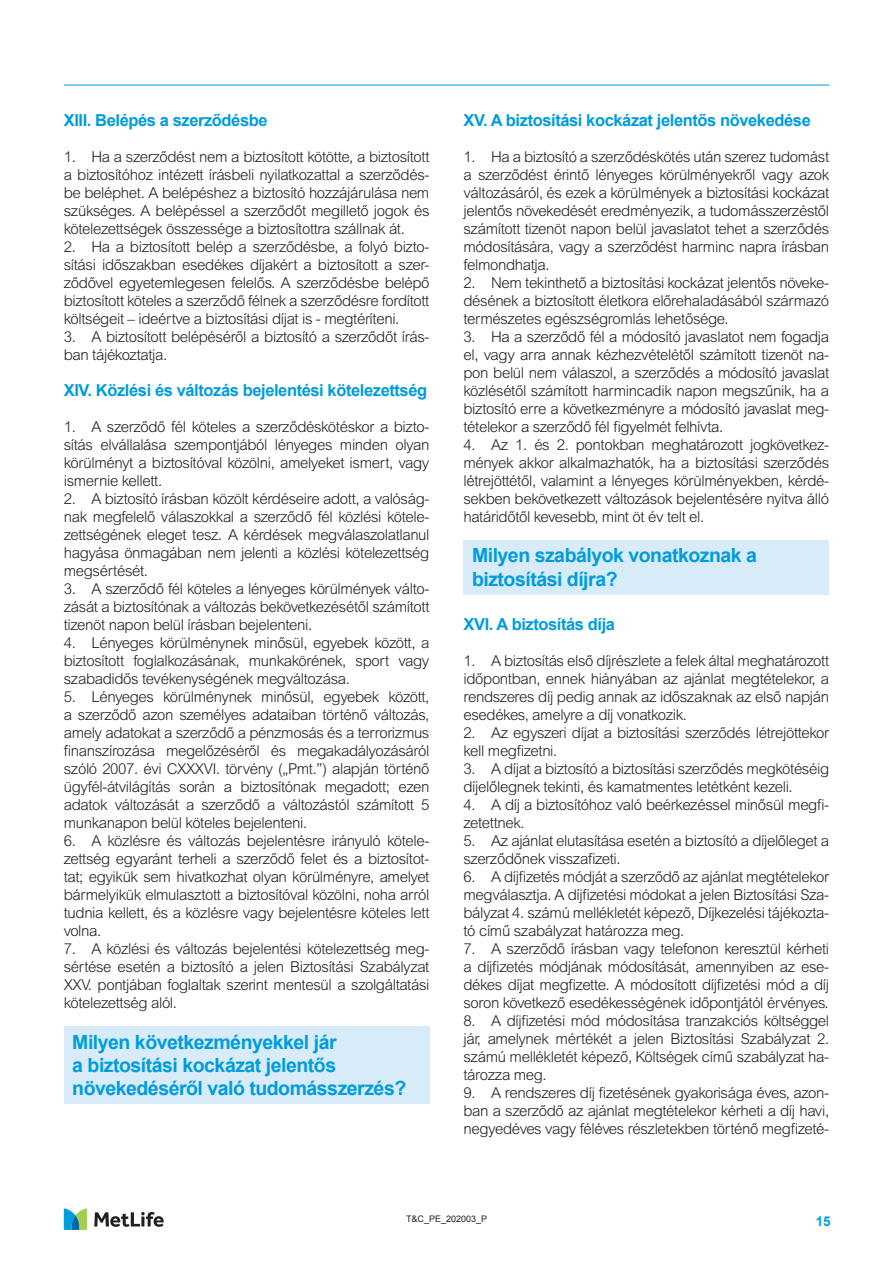
<style>
.page{position:relative;width:893px;height:1263px;background:#fff}
.page>*{position:absolute;margin:0;border:0;box-sizing:border-box;transform-origin:0 0}
.t1{font:700 19.5px/23.4px "Arial";letter-spacing:-.025em;color:#009cdc}
.t2{font:700 16.5px "Arial";letter-spacing:-.025em;color:#009cdc}
.t3{font:300 15px/18px "Arial MT Std";letter-spacing:-.025em;color:#231f20;text-align:justify}
.t4{font:700 13.5px "Arial";color:#009cdc}
.t5{font:9px "Arial";color:#231f20}
</style>
<div class="page">
<hr style="left:64px;top:85px;width:765px;height:1px;background:#009cdc">
<svg style="left:94px;top:1212px;width:70px;height:15px"></svg>
<svg style="left:64px;top:1208px;width:23px;height:22px"></svg>
<div style="left:64px;top:1026px;width:365px;height:78px;background:#d8ebf8"></div>
<div style="left:463px;top:540px;width:366px;height:54px;background:#d8ebf8"></div>
<p class="t2" style="left:64px;top:109px;width:205px">XIII. Belépés a szerződésbe</p>
<p class="t3" style="left:64px;top:148px;width:367px">1. Ha a szerződést nem a biztosított kötötte, a biztosított a biztosítóhoz intézett írásbeli nyilatkozattal a szerződés&shy;be beléphet. A belépéshez a biztosító hozzájárulása nem szükséges. A belépéssel a szerződőt megillető jogok és kötelezettségek összessége a biztosítottra szállnak át.</p>
<p class="t3" style="left:64px;top:238px;width:367px">2. Ha a biztosított belép a szerződésbe, a folyó bizto&shy;sítási időszakban esedékes díjakért a biztosított a szer&shy;ződővel egyetemlegesen felelős. A szerződésbe belépő biztosított köteles a szerződő félnek a szerződésre fordított költségeit – ideértve a biztosítási díjat is - megtéríteni.</p>
<p class="t3" style="left:64px;top:328px;width:367px">3. A biztosított belépéséről a biztosító a szerződőt írás&shy;ban tájékoztatja.</p>
<p class="t2" style="left:64px;top:379px;width:365px">XIV. Közlési és változás bejelentési kötelezettség</p>
<p class="t3" style="left:64px;top:418px;width:367px">1. A szerződő fél köteles a szerződéskötéskor a bizto&shy;sítás elvállalása szempontjából lényeges minden olyan körülményt a biztosítóval közölni, amelyeket ismert, vagy ismernie kellett.</p>
<p class="t3" style="left:64px;top:490px;width:367px">2. A biztosító írásban közölt kérdéseire adott, a valóság&shy;nak megfelelő válaszokkal a szerződő fél közlési kötele&shy;zettségének eleget tesz. A kérdések megválaszolatlanul hagyása önmagában nem jelenti a közlési kötelezettség megsértését.</p>
<p class="t3" style="left:64px;top:580px;width:367px">3. A szerződő fél köteles a lényeges körülmények válto&shy;zását a biztosítónak a változás bekövetkezésétől számított tizenöt napon belül írásban bejelenteni.</p>
<p class="t3" style="left:64px;top:634px;width:367px">4. Lényeges körülménynek minősül, egyebek között, a biztosított foglalkozásának, munkakörének, sport vagy szabadidős tevékenységének megváltozása.</p>
<p class="t3" style="left:64px;top:688px;width:367px">5. Lényeges körülménynek minősül, egyebek között, a szerződő azon személyes adataiban történő változás, amely adatokat a szerződő a pénzmosás és a terrorizmus finanszírozása megelőzéséről és megakadályozásáról szóló 2007. évi CXXXVI. törvény („Pmt.”) alapján történő ügyfél-átvilágítás során a biztosítónak megadott; ezen adatok változását a szerződő a változástól számított 5 munkanapon belül köteles bejelenteni.</p>
<p class="t3" style="left:64px;top:832px;width:367px">6. A közlésre és változás bejelentésre irányuló kötele&shy;zettség egyaránt terheli a szerződő felet és a biztosítot&shy;tat; egyikük sem hivatkozhat olyan körülményre, amelyet bármelyikük elmulasztott a biztosítóval közölni, noha arról tudnia kellett, és a közlésre vagy bejelentésre köteles lett volna.</p>
<p class="t3" style="left:64px;top:940px;width:367px">7. A közlési és változás bejelentési kötelezettség meg&shy;sértése esetén a biztosító a jelen Biztosítási Szabályzat XXV. pontjában foglaltak szerint mentesül a szolgáltatási kötelezettség alól.</p>
<h1 class="t1" style="left:72px;top:1030px;width:335px">Milyen következményekkel jár<br>a biztosítási kockázat jelentős növekedéséről való tudomásszerzés?</h1>
<p class="t2" style="left:463px;top:109px;width:349px">XV. A biztosítási kockázat jelentős növekedése</p>
<p class="t3" style="left:463px;top:148px;width:367px">1. Ha a biztosító a szerződéskötés után szerez tudomást a szerződést érintő lényeges körülményekről vagy azok változásáról, és ezek a körülmények a biztosítási kockázat jelentős növekedését eredményezik, a tudomásszerzéstől számított tizenöt napon belül javaslatot tehet a szerződés módosítására, vagy a szerződést harminc napra írásban felmondhatja.</p>
<p class="t3" style="left:463px;top:274px;width:367px">2. Nem tekinthető a biztosítási kockázat jelentős növeke&shy;désének a biztosított életkora előrehaladásából származó természetes egészségromlás lehetősége.</p>
<p class="t3" style="left:463px;top:328px;width:367px">3. Ha a szerződő fél a módosító javaslatot nem fogadja el, vagy arra annak kézhezvételétől számított tizenöt na&shy;pon belül nem válaszol, a szerződés a módosító javaslat közlésétől számított harmincadik napon megszűnik, ha a biztosító erre a következményre a módosító javaslat meg&shy;tételekor a szerződő fél figyelmét felhívta.</p>
<p class="t3" style="left:463px;top:436px;width:367px">4. Az 1. és 2. pontokban meghatározott jogkövetkez&shy;mények akkor alkalmazhatók, ha a biztosítási szerződés létrejöttétől, valamint a lényeges körülményekben, kérdé&shy;sekben bekövetkezett változások bejelentésére nyitva álló határidőtől kevesebb, mint öt év telt el.</p>
<h1 class="t1" style="left:472px;top:544px;width:286px">Milyen szabályok vonatkoznak a biztosítási díjra?</h1>
<p class="t2" style="left:463px;top:613px;width:153px">XVI. A biztosítás díja</p>
<p class="t3" style="left:463px;top:652px;width:367px">1. A biztosítás első díjrészlete a felek által meghatározott időpontban, ennek hiányában az ajánlat megtételekor, a rendszeres díj pedig annak az időszaknak az első napján esedékes, amelyre a díj vonatkozik.</p>
<p class="t3" style="left:463px;top:724px;width:367px">2. Az egyszeri díjat a biztosítási szerződés létrejöttekor kell megfizetni.</p>
<p class="t3" style="left:463px;top:760px;width:367px">3. A díjat a biztosító a biztosítási szerződés megkötéséig díjelőlegnek tekinti, és kamatmentes letétként kezeli.</p>
<p class="t3" style="left:463px;top:796px;width:367px">4. A díj a biztosítóhoz való beérkezéssel minősül megfi&shy;zetettnek.</p>
<p class="t3" style="left:463px;top:832px;width:367px">5. Az ajánlat elutasítása esetén a biztosító a díjelőleget a szerződőnek visszafizeti.</p>
<p class="t3" style="left:463px;top:868px;width:367px">6. A díjfizetés módját a szerződő az ajánlat megtételekor megválasztja. A díjfizetési módokat a jelen Biztosítási Sza&shy;bályzat 4. számú mellékletét képező, Díjkezelési tájékozta&shy;tó című szabályzat határozza meg.</p>
<p class="t3" style="left:463px;top:940px;width:367px">7. A szerződő írásban vagy telefonon keresztül kérheti a díjfizetés módjának módosítását, amennyiben az ese&shy;dékes díjat megfizette. A módosított díjfizetési mód a díj soron következő esedékességének időpontjától érvényes.</p>
<p class="t3" style="left:463px;top:1012px;width:367px">8. A díjfizetési mód módosítása tranzakciós költséggel jár, amelynek mértékét a jelen Biztosítási Szabályzat 2. számú mellékletét képező, Költségek című szabályzat ha&shy;tározza meg.</p>
<p class="t3" style="left:463px;top:1084px;width:367px">9. A rendszeres díj fizetésének gyakorisága éves, azon&shy;ban a szerződő az ajánlat megtételekor kérheti a díj havi, negyedéves vagy féléves részletekben történő megfizeté-</p>
<p class="t5" style="left:406px;top:1213px;width:83px">T&amp;C_PE_202003_P</p>
<p class="t4" style="left:816px;top:1212px;width:17px">15</p>
</div>
